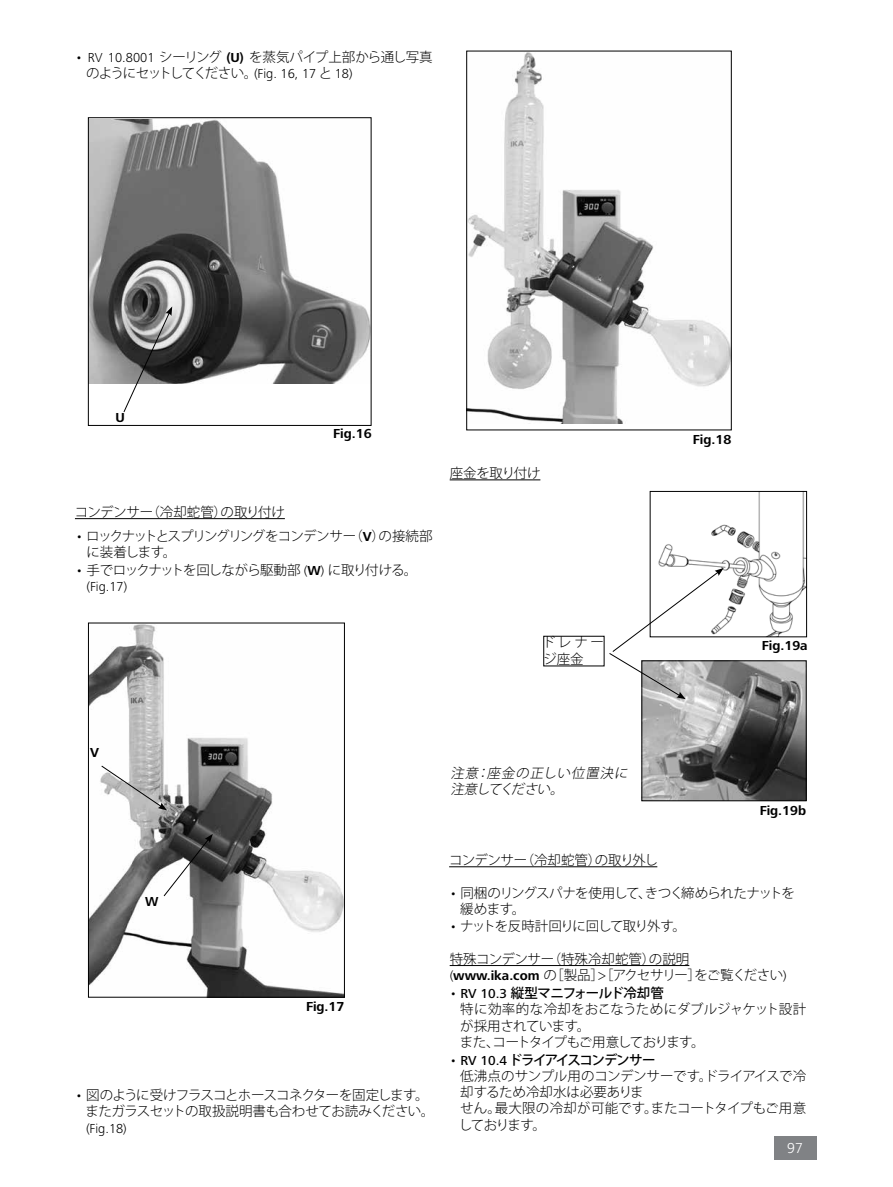
<style>
.page{position:relative;width:893px;height:1187px;background:#fff}
.page>*{position:absolute;margin:0;border:0;box-sizing:border-box;transform-origin:0 0}
.t1{font:300 15px "Frutiger Next IKA";color:#fff}
.t2{font:300 13.5px/16.5px "Koz Go Pro";letter-spacing:-.04em;color:#000}
.t3{font:300 13.5px/16.2px "Koz Go Pro";letter-spacing:-.01em;color:#000}
.t4{font:300 13.5px/16.5px "Koz Go Pro";letter-spacing:-.06em;color:#000}
.t5{font:300 13.5px/16.5px "Koz Go Pro";letter-spacing:-.09em;color:#000}
.t6{font:700 13.5px "Frutiger Next IKA";color:#000}
.t7{font:300 13.5px "Koz Go Pro";letter-spacing:-.07em;color:#000}
.t8{font:italic 300 13.5px/16.5px "Koz Go Pro";color:#000}
.t9{font:300 13.5px "Koz Go Pro";letter-spacing:-.095em;color:#000}
.t10{font:300 13.5px "Koz Go Pro";letter-spacing:-.015em;color:#000}
.t11{font:300 13.5px "Frutiger Next IKA";color:#000}
.t12{font:300 13.5px "Koz Go Pro";letter-spacing:-.02em;color:#000}
.s1{font-family:"Frutiger Next IKA"}
.s2{font-family:"Frutiger Next IKA";font-weight:700}
.s3{font-family:"Frutiger Next IKA";font-weight:500}
.s4{font-weight:500}
</style>
<div class="page">
<div style="left:774px;top:1135px;width:42px;height:24px;background:#808285"></div>
<img style="left:90px;top:120px;width:279px;height:263px">
<hr style="left:75px;top:518px;width:210px;height:1px;background:#000">
<img style="left:90px;top:624px;width:253px;height:371px">
<div style="left:88px;top:622px;width:257px;height:375px;border:1px solid #000"></div>
<svg style="left:101px;top:765px;width:66px;height:45px"></svg>
<svg style="left:164px;top:833px;width:49px;height:63px"></svg>
<svg style="left:123px;top:306px;width:49px;height:106px"></svg>
<hr style="left:449px;top:866px;width:208px;height:1px;background:#000">
<hr style="left:450px;top:965px;width:239px;height:1px;background:#000">
<img style="left:468px;top:53px;width:261px;height:370px">
<hr style="left:450px;top:479px;width:90px;height:1px;background:#000">
<img style="left:658px;top:493px;width:147px;height:142px">
<div style="left:650px;top:491px;width:157px;height:146px;border:1px solid #000"></div>
<img style="left:644px;top:662px;width:160px;height:136px">
<svg style="left:609px;top:568px;width:115px;height:131px"></svg>
<div style="left:88px;top:117px;width:283px;height:308px;border:1px solid #000"></div>
<p class="t4" style="left:86px;top:49px;width:348px;text-indent:-11px"><span class="s1">• RV 10.8001</span> シーリング <span class="s2">(U)</span> を蒸気パイプ上部から通し写真のようにセットしてください。<span class="s1">(Fig. 16, 17</span> と <span class="s1">18)</span></p>
<p class="t6" style="left:115px;top:409px;width:11px">U</p>
<p class="t10" style="left:75px;top:503px;width:212px">コンデンサー（冷却蛇管）の取り付け</p>
<p class="t6" style="left:333px;top:425px;width:40px">Fig.16</p>
<p class="t5" style="left:86px;top:527px;width:347px;text-indent:-11px"><span class="s1">•</span> ロックナットとスプリングリングをコンデンサー（<span class="s2">V</span>）の接続部に装着します。</p>
<p class="t7" style="left:76px;top:561px;width:343px"><span class="s1">•</span> 手でロックナットを回しながら駆動部 <span class="s1">(</span><span class="s2">W</span><span class="s1">)</span> に取り付ける。</p>
<p class="t11" style="left:86px;top:579px;width:42px">(Fig.17)</p>
<p class="t12" style="left:450px;top:464px;width:92px">座金を取り付け</p>
<p class="t2" style="left:542px;top:634px;width:63px">ドレナージ座金</p>
<p class="t6" style="left:693px;top:431px;width:40px">Fig.18</p>
<p class="t6" style="left:762px;top:638px;width:47px">Fig.19a</p>
<p class="t6" style="left:90px;top:744px;width:10px">V</p>
<p class="t6" style="left:145px;top:893px;width:15px">W</p>
<p class="t6" style="left:306px;top:999px;width:40px">Fig.17</p>
<p class="t2" style="left:86px;top:1086px;width:350px;text-indent:-10px"><span class="s1">•</span> 図のように受けフラスコとホースコネクターを固定します。またガラスセットの取扱説明書も合わせてお読みください。</p>
<p class="t11" style="left:86px;top:1120px;width:42px">(Fig.18)</p>
<p class="t8" style="left:450px;top:764px;width:182px">注意：座金の正しい位置決に注意してください。</p>
<p class="t6" style="left:760px;top:802px;width:48px">Fig.19b</p>
<p class="t2" style="left:449px;top:851px;width:210px">コンデンサー（冷却蛇管）の取り外し</p>
<p class="t2" style="left:460px;top:884px;width:336px;text-indent:-11px"><span class="s1">•</span> 同梱のリングスパナを使用して、きつく締められたナットを緩めます。</p>
<p class="t9" style="left:450px;top:916px;width:238px"><span class="s1">•</span> ナットを反時計回りに回して取り外す。</p>
<p class="t2" style="left:450px;top:950px;width:339px">特殊コンデンサー（特殊冷却蛇管）の説明<br><span class="s1">(</span><span class="s2">www.ika.com</span> の［製品］&gt;［アクセサリー］をご覧ください<span class="s1">)</span></p>
<p class="t2" style="left:460px;top:985px;width:348px;text-indent:-10px"><span class="s1">•</span> <span class="s3">RV 10.3</span> <span class="s4">縦型マニフォールド冷却管<br></span>特に効率的な冷却をおこなうためにダブルジャケット設計が採用されています。<br>また、コートタイプもご用意しております。</p>
<p class="t3" style="left:459px;top:1051px;width:349px;text-indent:-9px"><span class="s1">•</span> <span class="s3">RV 10.4</span> <span class="s4">ドライアイスコンデンサー<br></span>低沸点のサンプル用のコンデンサーです。ドライアイスで冷却するため冷却水は必要ありま<br>せん。最大限の冷却が可能です。またコートタイプもご用意しております。</p>
<p class="t1" style="left:787px;top:1139px;width:17px">97</p>
</div>
